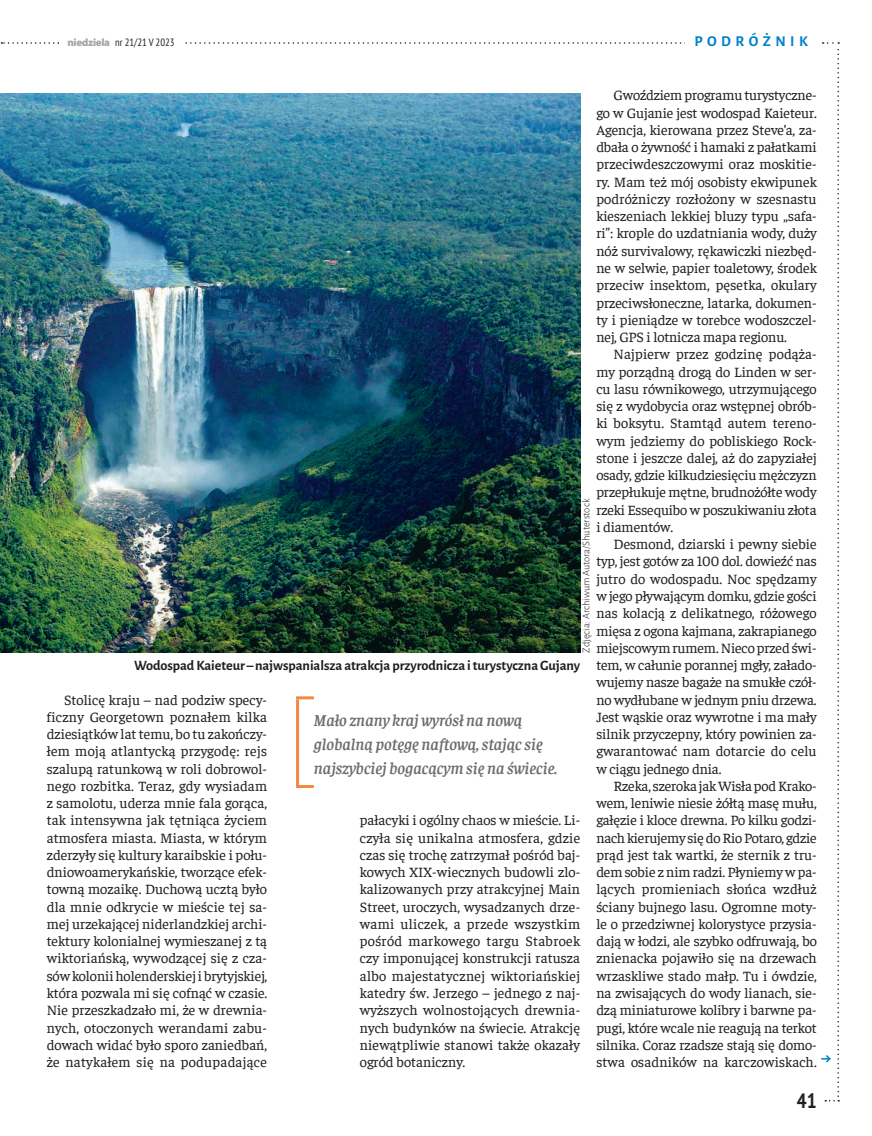
<style>
.page{position:relative;width:872px;height:1136px;background:#fff}
.page>*{position:absolute;margin:0;border:0;box-sizing:border-box;transform-origin:0 0}
.t1{font:700 condensed 20.7px "PT Sans";color:#231f20}
.t2{font:italic 600 16.5px/24px "Faustina";color:#6c6d70}
.t3{font:700 15px "Alegreya Sans";letter-spacing:.295em;color:#0082c9}
.t4{font:14.4px/17.2px "Faustina";color:#231f20;text-align:justify}
.t5{font:700 14.25px "Alegreya Sans";letter-spacing:-.005em;color:#231f20}
.t6{font:300 10.5px "Alegreya Sans";color:#231f20}
.t7{font:condensed 10.5px "PT Sans";color:#231f20}
.s1{font-family:"Myriad Pro";font-weight:900;font-stretch:normal;font-size:10.8px;color:#a5a6aa}
</style>
<div class="page">
<svg style="left:185px;top:42px;width:500px;height:2px"></svg>
<svg style="left:1px;top:42px;width:58px;height:2px"></svg>
<img style="left:0;top:94px;width:580px;height:558px">
<svg style="left:821px;top:42px;width:18px;height:1059px"></svg>
<hr style="left:296px;top:696px;width:18px;height:3px;background:#f58844">
<hr style="left:296px;top:699px;width:3px;height:86px;background:#f58844">
<hr style="left:296px;top:785px;width:18px;height:3px;background:#f58844">
<p class="t7" style="left:67px;top:36px;width:109px"><span class="s1">niedziela</span> nr 21/21 V 2023</p>
<p class="t3" style="left:694px;top:30px;width:115px">podróżnik</p>
<p class="t4" style="left:596px;top:86px;width:222px;text-indent:17px">Gwoździem programu turystyczne&shy;go w Gujanie jest wodospad Kaieteur.<br>Agencja, kierowana przez Steve’a, za&shy;dbała o żywność i hamaki z pałatkami przeciwdeszczowymi oraz moskitie&shy;ry. Mam też mój osobisty ekwipunek podróżniczy rozłożony w szesnastu kieszeniach lekkiej bluzy typu „safa&shy;ri”: krople do uzdatniania wody, duży nóż survivalowy, rękawiczki niezbęd&shy;ne w selwie, papier toaletowy, środek przeciw insektom, pęsetka, okulary przeciwsłoneczne, latarka, dokumen&shy;ty i pieniądze w torebce wodoszczel&shy;nej, GPS i lotnicza mapa regionu.</p>
<p class="t4" style="left:596px;top:345px;width:222px;text-indent:17px">Najpierw przez godzinę podąża&shy;my porządną drogą do Linden w ser&shy;cu lasu równikowego, utrzymującego się z wydobycia oraz wstępnej obrób&shy;ki boksytu. Stamtąd autem tereno&shy;wym jedziemy do pobliskiego Rock&shy;stone i jeszcze dalej, aż do zapyziałej osady, gdzie kilkudziesięciu mężczyzn przepłukuje mętne, brudnożółte wody rzeki Essequibo w poszukiwaniu złota i diamentów.</p>
<p class="t4" style="left:596px;top:534px;width:222px;text-indent:17px">Desmond, dziarski i pewny siebie typ, jest gotów za 100 dol. dowieźć nas jutro do wodospadu. Noc spędzamy w jego pływającym domku, gdzie gości nas kolacją z delikatnego, różowego mięsa z ogona kajmana, zakrapianego miejscowym rumem. Nieco przed świ&shy;tem, w całunie porannej mgły, załado&shy;wujemy nasze bagaże na smukłe czół&shy;no wydłubane w jednym pniu drzewa.<br>Jest wąskie oraz wywrotne i ma mały silnik przyczepny, który powinien za&shy;gwarantować nam dotarcie do celu w ciągu jednego dnia.</p>
<p class="t4" style="left:596px;top:776px;width:222px;text-indent:17px">Rzeka, szeroka jak Wisła pod Krako&shy;wem, leniwie niesie żółtą masę mułu, gałęzie i kloce drewna. Po kilku godzi&shy;nach kierujemy się do Rio Potaro, gdzie prąd jest tak wartki, że sternik z tru&shy;dem sobie z nim radzi. Płyniemy w pa&shy;lących promieniach słońca wzdłuż ściany bujnego lasu. Ogromne moty&shy;le o przedziwnej kolorystyce przysia&shy;dają w łodzi, ale szybko odfruwają, bo znienacka pojawiło się na drzewach wrzaskliwe stado małp. Tu i ówdzie, na zwisających do wody lianach, sie&shy;dzą miniaturowe kolibry i barwne pa&shy;pugi, które wcale nie reagują na terkot silnika. Coraz rzadsze stają się domo&shy;stwa osadników na karczowiskach.</p>
<p class="t6" style="left:579px;top:652px;width:155px;rotate:-90deg">Zdjęcia: Archiwum Autora/Shuterstock</p>
<p class="t5" style="left:134px;top:655px;width:448px">Wodospad Kaieteur – najwspanialsza atrakcja przyrodnicza i turystyczna Gujany</p>
<p class="t4" style="left:47px;top:690px;width:222px;text-indent:17px">Stolicę kraju – nad podziw specy&shy;ficzny Georgetown poznałem kilka dziesiątków lat temu, bo tu zakończy&shy;łem moją atlantycką przygodę: rejs szalupą ratunkową w roli dobrowol&shy;nego rozbitka. Teraz, gdy wysiadam z samolotu, uderza mnie fala gorąca, tak intensywna jak tętniąca życiem atmosfera miasta. Miasta, w którym zderzyły się kultury karaibskie i połu&shy;dniowoamerykańskie, tworzące efek&shy;towną mozaikę. Duchową ucztą było dla mnie odkrycie w mieście tej sa&shy;mej urzekającej niderlandzkiej archi&shy;tektury kolonialnej wymieszanej z tą wiktoriańską, wywodzącej się z cza&shy;sów kolonii holenderskiej i brytyjskiej, która pozwala mi się cofnąć w czasie.<br>Nie przeszkadzało mi, że w drewnia&shy;nych, otoczonych werandami zabu&shy;dowach widać było sporo zaniedbań, że natykałem się na podupadające</p>
<p class="t2" style="left:314px;top:707px;width:245px">Mało znany kraj wyrósł na nową globalną potęgę naftową, stając się najszybciej bogacącym się na świecie.</p>
<p class="t4" style="left:360px;top:810px;width:222px">pałacyki i ogólny chaos w mieście. Li&shy;czyła się unikalna atmosfera, gdzie czas się trochę zatrzymał pośród baj&shy;kowych XIX-wiecznych budowli zlo&shy;kalizowanych przy atrakcyjnej Main Street, uroczych, wysadzanych drze&shy;wami uliczek, a przede wszystkim pośród markowego targu Stabroek czy imponującej konstrukcji ratusza albo majestatycznej wiktoriańskiej katedry św. Jerzego – jednego z naj&shy;wyższych wolnostojących drewnia&shy;nych budynków na świecie. Atrakcję niewątpliwie stanowi także okazały ogród botaniczny.</p>
<h1 class="t1" style="left:797px;top:1086px;width:21px">41</h1>
</div>
